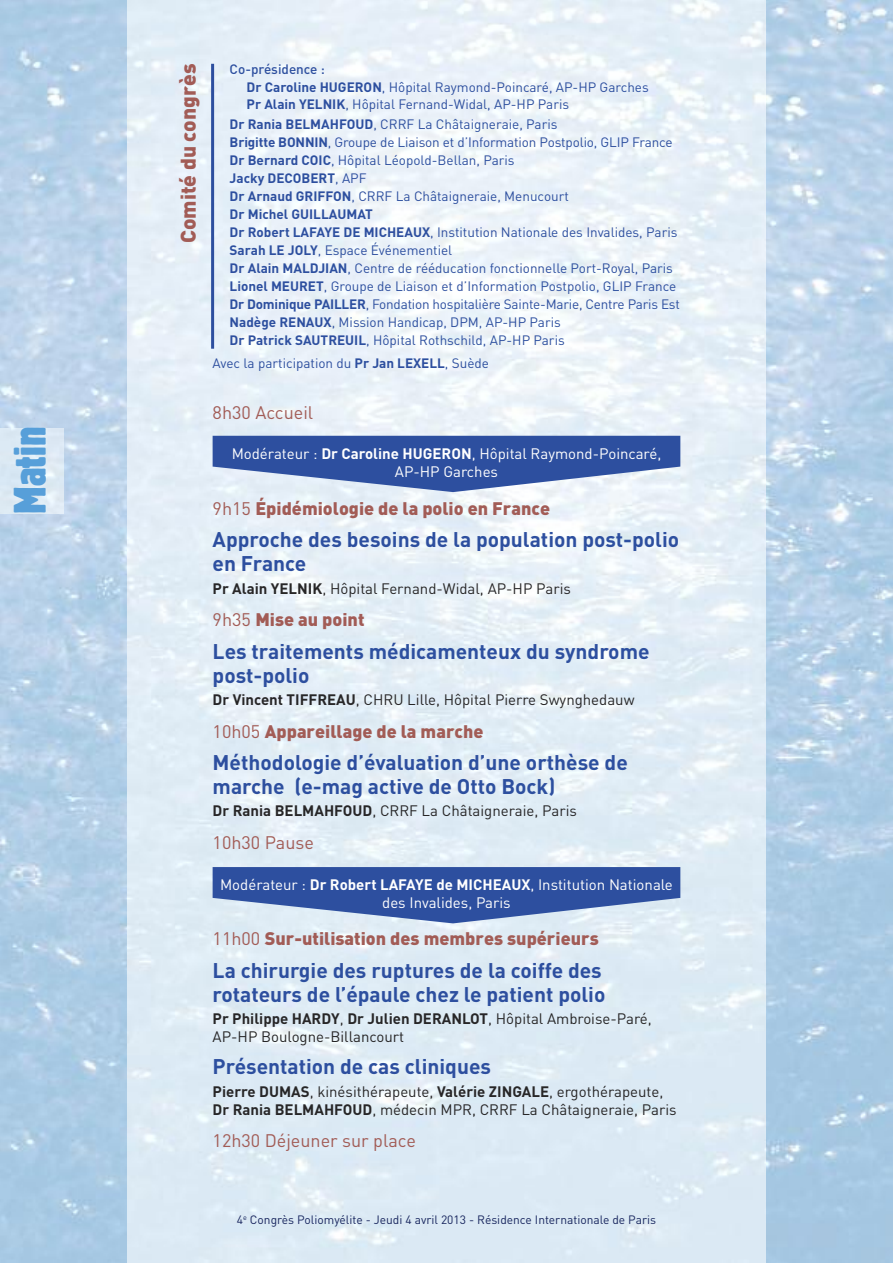
<style>
.page{position:relative;width:893px;height:1263px;background:#fff}
.page>*{position:absolute;margin:0;border:0;box-sizing:border-box;transform-origin:0 0}
.t1{font:condensed 45px "Block BE";color:#579fd9;scale:.95 1}
.t2{font:700 21px/24px "DIN";color:#2d4f9f}
.t3{font:900 21px "DIN";color:#a25c56}
.t4{font:900 18px "DIN";color:#a25c56}
.t5{font:18px "DIN";color:#a25c56}
.t6{font:15px/18px "DIN";color:#272627}
.t7{font:15px/18px "DIN";color:#fff;text-align:center}
.t8{font:13.5px/18px "DIN";color:#2d4f9f}
.t9{font:12px "DIN";color:#18265e}
.s1{font-weight:500}
.s2{font-weight:700}
.s3{font-weight:400}
</style>
<div class="page">
<img style="left:0;top:0;width:893px;height:1263px">
<div style="left:0;top:428px;width:64px;height:85px;background:#ddeaf4"></div>
<hr style="left:211px;top:64px;width:3px;height:285px;background:#2d4f9f">
<svg style="left:213px;top:436px;width:467px;height:56px;background:#5773b3"></svg>
<svg style="left:213px;top:867px;width:467px;height:56px;background:#5471b2"></svg>
<h1 class="t1" style="left:4px;top:514px;width:93px;rotate:-90deg">Matin</h1>
<h2 class="t3" style="left:176px;top:243px;width:181px;rotate:-90deg">Comité du congrès</h2>
<p class="t8" style="left:247px;top:61px;width:404px;text-indent:-17px"><span class="s1">Co-présidence :<br></span><span class="s2">Dr Caroline HUGERON</span>, Hôpital Raymond-Poincaré, AP-HP Garches</p>
<p class="t8" style="left:230px;top:94px;width:341px;line-height:20.1px;text-indent:17px"><span class="s2">Pr Alain YELNIK</span>, Hôpital Fernand-Widal, AP-HP Paris<br><span class="s2">Dr Rania BELMAHFOUD</span>, CRRF La Châtaigneraie, Paris</p>
<p class="t8" style="left:230px;top:133px;width:452px"><span class="s2">Brigitte BONNIN</span>, Groupe de Liaison et d’Information Postpolio, GLIP France <span class="s2">Dr Bernard COIC</span>, Hôpital Léopold-Bellan, Paris<br><span class="s2">Jacky DECOBERT</span>, APF<br><span class="s2">Dr Arnaud GRIFFON</span>, CRRF La Châtaigneraie, Menucourt<br><span class="s2">Dr Michel GUILLAUMAT<br>Dr Robert LAFAYE DE MICHEAUX</span>, Institution Nationale des Invalides, Paris <span class="s2">Sarah LE JOLY</span>, Espace Événementiel<br><span class="s2">Dr Alain MALDJIAN</span>, Centre de rééducation fonctionnelle Port-Royal, Paris <span class="s2">Lionel MEURET</span>, Groupe de Liaison et d’Information Postpolio, GLIP France <span class="s2">Dr Dominique PAILLER</span>, Fondation hospitalière Sainte-Marie, Centre Paris Est <span class="s2">Nadège RENAUX</span>, Mission Handicap, DPM, AP-HP Paris<br><span class="s2">Dr Patrick SAUTREUIL</span>, Hôpital Rothschild, AP-HP Paris</p>
<p class="t8" style="left:213px;top:354px;width:278px">Avec la participation du <span class="s2">Pr Jan LEXELL</span>, Suède</p>
<h3 class="t5" style="left:213px;top:402px;width:102px">8h30 Accueil</h3>
<p class="t7" style="left:232px;top:445px;width:431px">Modérateur : <span class="s2">Dr Caroline HUGERON</span>, Hôpital Raymond-Poincaré,<br>AP-HP Garches</p>
<h3 class="t4" style="left:213px;top:498px;width:339px"><span class="s3">9h15</span> Épidémiologie de la polio en France</h3>
<h2 class="t2" style="left:213px;top:528px;width:468px">Approche des besoins de la population post-polio en France</h2>
<p class="t6" style="left:213px;top:579px;width:360px"><span class="s2">Pr Alain YELNIK</span>, Hôpital Fernand-Widal, AP-HP Paris</p>
<h3 class="t4" style="left:213px;top:609px;width:153px"><span class="s3">9h35</span> Mise au point</h3>
<h2 class="t2" style="left:213px;top:639px;width:438px">Les traitements médicamenteux du syndrome post-polio</h2>
<p class="t6" style="left:213px;top:691px;width:423px"><span class="s2">Dr Vincent TIFFREAU</span>, CHRU Lille, Hôpital Pierre Swynghedauw</p>
<h3 class="t4" style="left:213px;top:721px;width:272px"><span class="s3">10h05</span> Appareillage de la marche</h3>
<h2 class="t2" style="left:213px;top:751px;width:417px">Méthodologie d’évaluation d’une orthèse de marche (e-mag active de Otto Bock)</h2>
<p class="t6" style="left:213px;top:802px;width:366px"><span class="s2">Dr Rania BELMAHFOUD</span>, CRRF La Châtaigneraie, Paris</p>
<h3 class="t5" style="left:213px;top:832px;width:103px">10h30 Pause</h3>
<p class="t7" style="left:220px;top:876px;width:454px">Modérateur : <span class="s2">Dr Robert LAFAYE de MICHEAUX</span>, Institution Nationale des Invalides, Paris</p>
<h3 class="t4" style="left:213px;top:928px;width:388px"><span class="s3">11h00</span> Sur-utilisation des membres supérieurs</h3>
<h2 class="t2" style="left:213px;top:958px;width:394px">La chirurgie des ruptures de la coiffe des rotateurs de l’épaule chez le patient polio</h2>
<p class="t6" style="left:213px;top:1010px;width:441px"><span class="s2">Pr Philippe HARDY</span>, <span class="s2">Dr Julien DERANLOT</span>, Hôpital Ambroise-Paré,<br>AP-HP Boulogne-Billancourt</p>
<h2 class="t2" style="left:213px;top:1055px;width:280px">Présentation de cas cliniques</h2>
<p class="t6" style="left:213px;top:1082px;width:465px"><span class="s2">Pierre DUMAS</span>, kinésithérapeute, <span class="s2">Valérie ZINGALE</span>, ergothérapeute,<br><span class="s2">Dr Rania BELMAHFOUD</span>, médecin MPR, CRRF La Châtaigneraie, Paris</p>
<h3 class="t5" style="left:213px;top:1130px;width:205px">12h30 Déjeuner sur place</h3>
<p class="t9" style="left:237px;top:1212px;width:421px">4<sup>e</sup> Congrès Poliomyélite - Jeudi 4 avril 2013 - Résidence Internationale de Paris</p>
</div>
